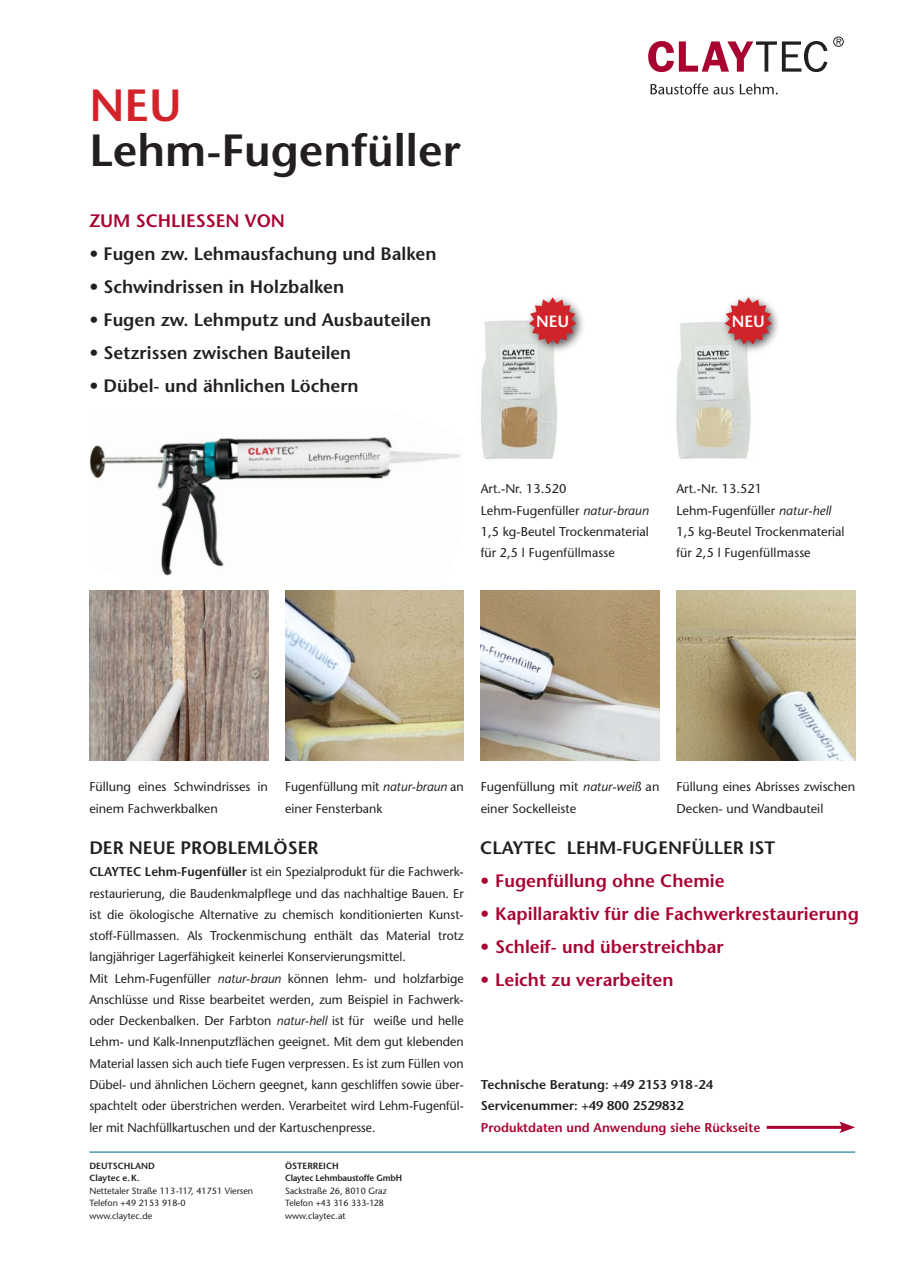
<style>
.page{position:relative;width:902px;height:1272px;background:#fff}
.page>*{position:absolute;margin:0;border:0;box-sizing:border-box;transform-origin:0 0}
.t1{font:600 45px "Stone Sans";color:#231f20}
.t2{font:600 45px "Stone Sans";color:#d1232a}
.t3{font:600 18px "Stone Sans";color:#231f20}
.t4{font:600 18px "Stone Sans";color:#a80330}
.t5{font:600 16.2px "Stone Sans";color:#fff}
.t6{font:12.75px/21.3px "Stone Sans";color:#231f20}
.t7{font:600 12.75px/21.3px "Stone Sans";color:#231f20}
.t8{font:600 12.75px "Stone Sans";color:#a80330}
.t9{font:9px/12.3px "Stone Sans";color:#231f20}
.t10{font:600 9px/12.5px "Stone Sans";letter-spacing:-.02em;color:#231f20}
.t11{font:600 9px/12.3px "Stone Sans";color:#231f20}
.s1{font-style:italic}
.s2{font-weight:600}
.s3{font-weight:700}
</style>
<div class="page">
<svg style="left:650px;top:83px;width:83px;height:11px"></svg>
<svg style="left:739px;top:83px;width:38px;height:11px"></svg>
<svg style="left:648px;top:41px;width:179px;height:31px"></svg>
<svg style="left:833px;top:36px;width:10px;height:11px"></svg>
<hr style="left:89px;top:1151px;width:766px;height:1px;background:#499bb1">
<hr style="left:766px;top:1125px;width:78px;height:3px;background:#a80330">
<svg style="left:839px;top:1121px;width:16px;height:12px"></svg>
<img style="left:480px;top:590px;width:179px;height:170px">
<img style="left:676px;top:590px;width:179px;height:170px">
<img style="left:89px;top:590px;width:179px;height:170px">
<img style="left:285px;top:590px;width:178px;height:170px">
<img style="left:676px;top:322px;width:75px;height:137px">
<img style="left:481px;top:320px;width:76px;height:140px">
<div style="left:524px;top:293px;width:62px;height:62px;background:#231f20;opacity:.75"></div>
<svg style="left:529px;top:297px;width:47px;height:47px;background:#cf6266"></svg>
<div style="left:720px;top:293px;width:62px;height:62px;background:#231f20;opacity:.75"></div>
<svg style="left:724px;top:297px;width:48px;height:47px;background:#d06569"></svg>
<img style="left:89px;top:437px;width:371px;height:139px">
<h1 class="t2" style="left:89px;top:78px;width:94px">NEU</h1>
<h1 class="t1" style="left:89px;top:123px;width:373px">Lehm-Fugenfüller</h1>
<h2 class="t4" style="left:89px;top:210px;width:194px">zum schlieSSen von</h2>
<h2 class="t3" style="left:89px;top:243px;width:349px">• Fugen zw. Lehmausfachung und Balken</h2>
<h2 class="t3" style="left:89px;top:276px;width:256px">• Schwindrissen in Holzbalken</h2>
<h2 class="t3" style="left:89px;top:309px;width:343px">• Fugen zw. Lehmputz und Ausbauteilen</h2>
<h2 class="t3" style="left:89px;top:342px;width:263px">• Setzrissen zwischen Bauteilen</h2>
<h2 class="t3" style="left:89px;top:375px;width:271px">• Dübel- und ähnlichen Löchern</h2>
<p class="t5" style="left:536px;top:311px;width:35px">NEU</p>
<p class="t5" style="left:731px;top:311px;width:35px">NEU</p>
<p class="t6" style="left:480px;top:478px;width:170px">Art.-Nr. 13.520<br>Lehm-Fugenfüller <span class="s1">natur-braun<br></span>1,5 kg-Beutel Trockenmaterial für 2,5 l Fugenfüllmasse</p>
<p class="t6" style="left:676px;top:478px;width:170px">Art.-Nr. 13.521<br>Lehm-Fugenfüller <span class="s1">natur-hell<br></span>1,5 kg-Beutel Trockenmaterial für 2,5 l Fugenfüllmasse</p>
<p class="t6" style="left:89px;top:776px;width:180px">Füllung eines Schwindrisses in einem Fachwerkbalken</p>
<p class="t6" style="left:285px;top:776px;width:180px">Fugenfüllung mit <span class="s1">natur-braun</span> an einer Fensterbank</p>
<h2 class="t3" style="left:89px;top:836px;width:52px">de r neue</h2>
<h2 class="t3" style="left:181px;top:836px;width:139px">problemlöser</h2>
<p class="t6" style="left:89px;top:861px;width:376px"><span class="s2">CLAYTEC Lehm-Fugenfüller</span> ist ein Spezialprodukt für die Fachwerk&shy;restaurierung, die Baudenkmalpflege und das nachhaltige Bauen. Er ist die ökologische Alternative zu chemisch konditionierten Kunst&shy;stoff-Füllmassen. Als Trockenmischung enthält das Material trotz langjähriger Lagerfähigkeit keinerlei Konservierungsmittel.<br>Mit Lehm-Fugenfüller <span class="s1">natur-braun</span> können lehm- und holzfarbige Anschlüsse und Risse bearbeitet werden, zum Beispiel in Fachwerk&shy;oder Deckenbalken. Der Farbton <span class="s1">natur-hell</span> ist für weiße und helle Lehm- und Kalk-Innenputzflächen geeignet. Mit dem gut klebenden Material lassen sich auch tiefe Fugen verpressen. Es ist zum Füllen von Dübel- und ähnlichen Löchern geegnet, kann geschliffen sowie über&shy;spachtelt oder überstrichen werden. Verarbeitet wird Lehm-Fugenfül&shy;ler mit Nachfüllkartuschen und der Kartuschenpresse.</p>
<p class="t11" style="left:89px;top:1159px;width:67px">DEUTSCHLAND<br>Claytec e.K.</p>
<p class="t9" style="left:89px;top:1184px;width:165px">Nettetaler Straße 113-117, 41751 Viersen<br>Telefon +49 2153 918-0<br>www.claytec.de</p>
<p class="t10" style="left:285px;top:1159px;width:119px">ÖSTERREICH<br>Claytec Lehmbaustoffe GmbH</p>
<p class="t9" style="left:285px;top:1184px;width:103px">Sackstraße 26, 8010 Graz<br>Telefon +43 316 333-128 www.claytec.at</p>
<p class="t6" style="left:480px;top:776px;width:180px">Fugenfüllung mit <span class="s1">natur-weiß</span> an einer Sockelleiste</p>
<h2 class="t3" style="left:480px;top:837px;width:56px">claytec</h2>
<h2 class="t3" style="left:566px;top:837px;width:11px">leh</h2>
<h2 class="t3" style="left:599px;top:837px;width:36px">m-fugenf</h2>
<h2 class="t3" style="left:691px;top:837px;width:74px">üller ist</h2>
<h2 class="t4" style="left:480px;top:870px;width:246px"><span class="s3">•</span> Fugenfüllung ohne Chemie</h2>
<h2 class="t4" style="left:480px;top:903px;width:380px"><span class="s3">•</span> Kapillaraktiv für die Fachwerkrestaurierung</h2>
<h2 class="t4" style="left:480px;top:936px;width:245px"><span class="s3">•</span> Schleif- und überstreichbar</h2>
<h2 class="t4" style="left:480px;top:969px;width:195px"><span class="s3">•</span> Leicht zu verarbeiten</h2>
<p class="t6" style="left:676px;top:776px;width:180px">Füllung eines Abrisses zwischen<br>Decken- und Wandbauteil</p>
<p class="t7" style="left:480px;top:1073px;width:234px">Technische Beratung: +49 2153 918-24<br>Servicenummer: +49 800 2529832</p>
<p class="t8" style="left:480px;top:1119px;width:281px">Produktdaten und Anwendung siehe Rückseite</p>
</div>
